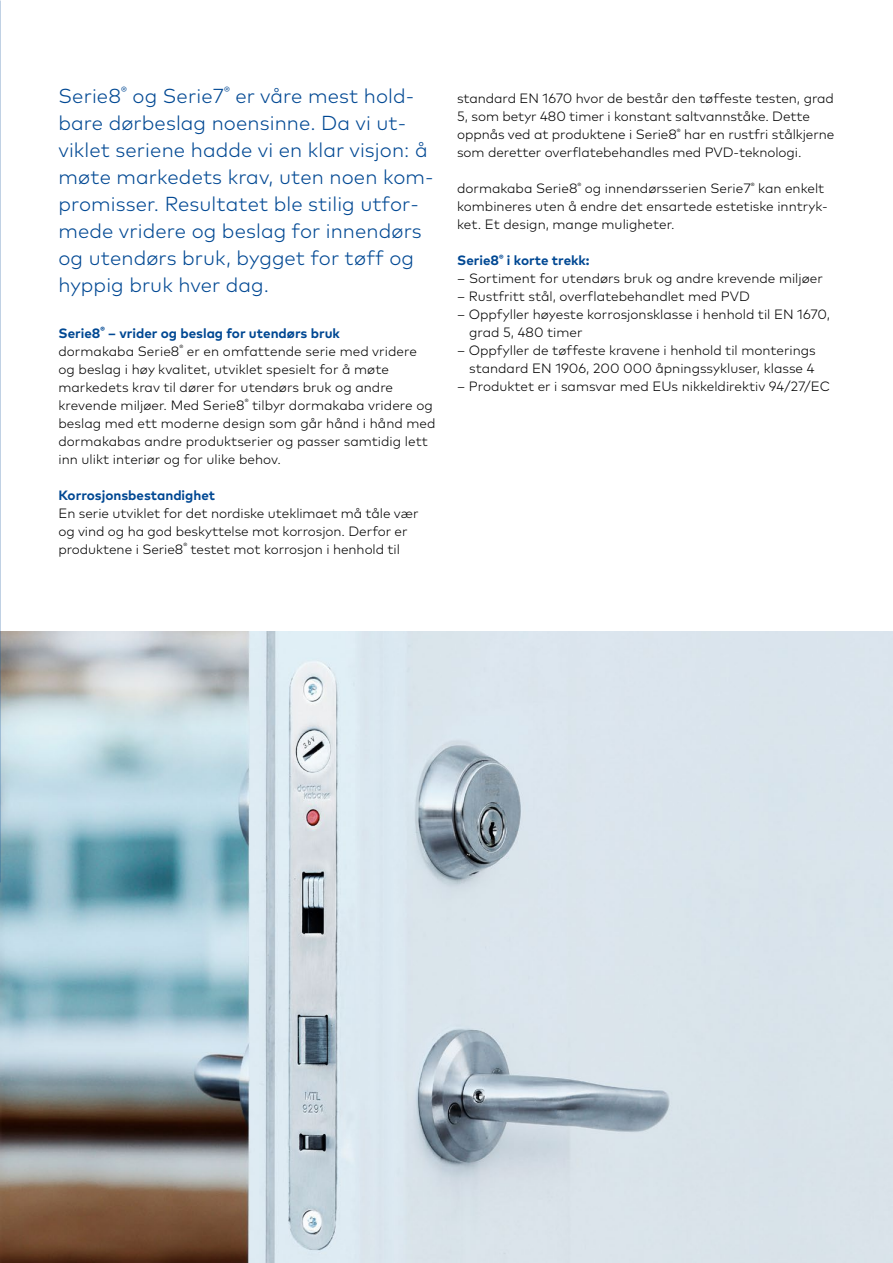
<style>
.page{position:relative;width:893px;height:1263px;background:#fff}
.page>*{position:absolute;margin:0;border:0;box-sizing:border-box;transform-origin:0 0}
.t1{font:300 20.25px/27px "Mark Pro";letter-spacing:.005em;color:#004893}
.t2{font:300 13.5px/18px "Mark Pro";color:#000}
.t3{font:700 13.5px "Mark Pro";color:#004893}
.s1{font-weight:700;color:#004893}
</style>
<div class="page">
<img style="left:0;top:631px;width:893px;height:632px">
<p class="t1" style="left:58px;top:81px;width:377px">Serie8<sup>®</sup> og Serie7<sup>®</sup> er våre mest hold&shy;bare dørbeslag noensinne. Da vi ut&shy;viklet seriene hadde vi en klar visjon: å møte markedets krav, uten noen kom&shy;promisser. Resultatet ble stilig utfor&shy;mede vridere og beslag for innendørs og utendørs bruk, bygget for tøff og hyppig bruk hver dag.</p>
<p class="t2" style="left:58px;top:323px;width:379px"><span class="s1">Serie8</span><sup>®</sup> <span class="s1">– vrider og beslag for utendørs bruk<br></span>dormakaba Serie8<sup>®</sup> er en omfattende serie med vridere og beslag i høy kvalitet, utviklet spesielt for å møte markedets krav til dører for utendørs bruk og andre krevende miljøer. Med Serie8<sup>®</sup> tilbyr dormakaba vridere og beslag med ett moderne design som går hånd i hånd med dormakabas andre produktserier og passer samtidig lett inn ulikt interiør og for ulike behov.</p>
<p class="t3" style="left:58px;top:484px;width:158px">Korrosjonsbestandighet</p>
<p class="t2" style="left:58px;top:503px;width:362px">En serie utviklet for det nordiske uteklimaet må tåle vær og vind og ha god beskyttelse mot korrosjon. Derfor er produktene i Serie8<sup>®</sup> testet mot korrosjon i henhold til</p>
<p class="t2" style="left:457px;top:89px;width:379px">standard EN 1670 hvor de består den tøffeste testen, grad 5, som betyr 480 timer i konstant saltvannståke. Dette oppnås ved at produktene i Serie8<sup>®</sup> har en rustfri stålkjerne som deretter overflatebehandles med PVD-teknologi.</p>
<p class="t2" style="left:457px;top:179px;width:372px">dormakaba Serie8<sup>®</sup> og innendørsserien Serie7<sup>®</sup> kan enkelt kombineres uten å endre det ensartede estetiske inntryk&shy;ket. Et design, mange muligheter.</p>
<p class="t3" style="left:457px;top:250px;width:134px">Serie8<sup>®</sup> i korte trekk:</p>
<p class="t2" style="left:457px;top:269px;width:367px">– Sortiment for utendørs bruk og andre krevende miljøer</p>
<p class="t2" style="left:457px;top:287px;width:294px">– Rustfritt stål, overflatebehandlet med PVD</p>
<p class="t2" style="left:469px;top:305px;width:363px;text-indent:-12px">– Oppfyller høyeste korrosjonsklasse i henhold til EN 1670, grad 5, 480 timer</p>
<p class="t2" style="left:457px;top:341px;width:360px;text-align:right">– Oppfyller de tøffeste kravene i henhold til monterings standard EN 1906, 200 000 åpningssykluser, klasse 4</p>
<p class="t2" style="left:457px;top:377px;width:374px">– Produktet er i samsvar med EUs nikkeldirektiv 94/27/EC</p>
</div>
